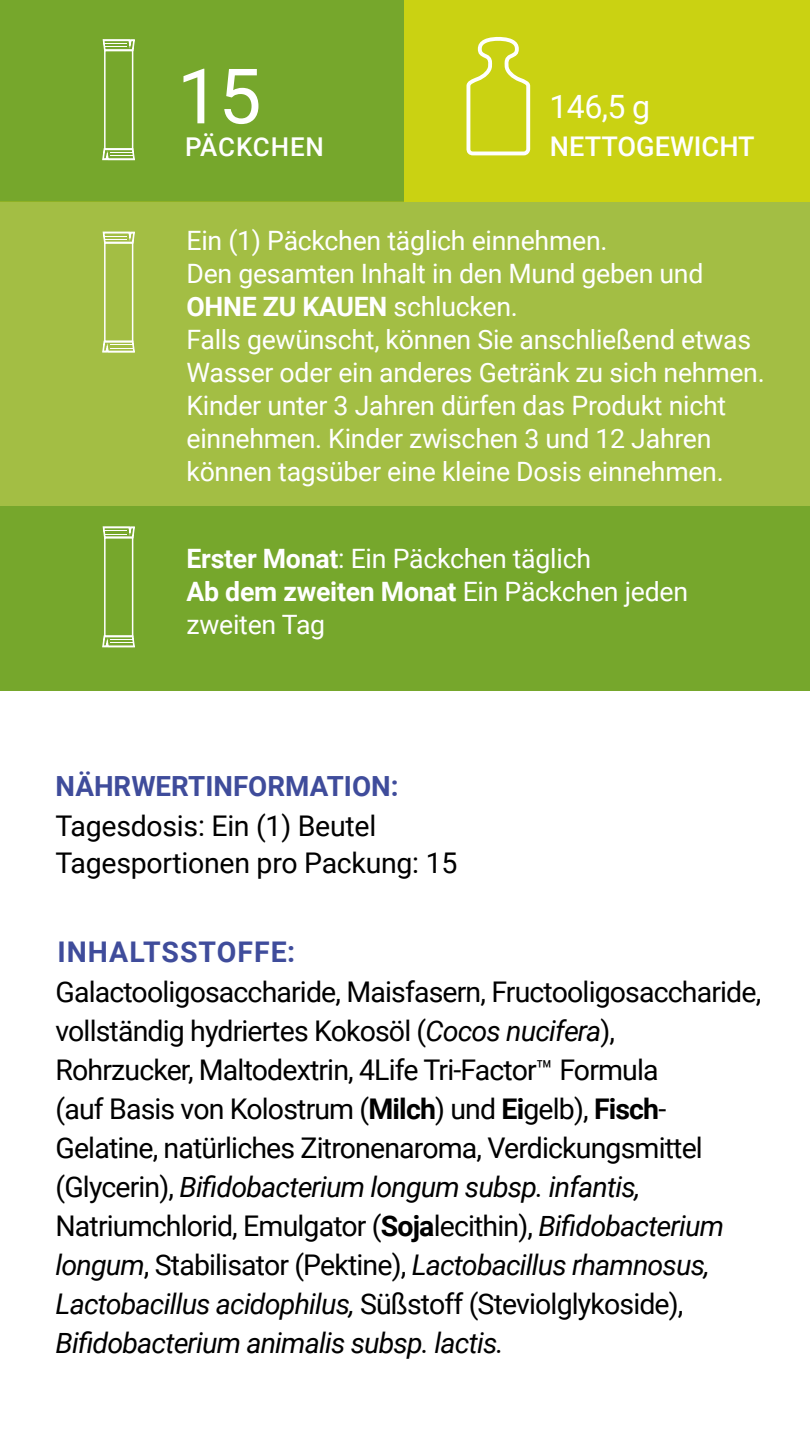
<style>
.page{position:relative;width:810px;height:1440px;background:#fff}
.page>*{position:absolute;margin:0;border:0;box-sizing:border-box;transform-origin:0 0}
.t1{font:76.43px "Roboto";color:#fff}
.t2{font:32.1px "Roboto";color:#fff}
.t3{font:28.5px/39px "Roboto";letter-spacing:-.03em;color:#000}
.t4{font:28.5px/37.5px "Roboto";letter-spacing:-.01em;color:#000}
.t5{font:700 28.5px "Roboto";letter-spacing:.035em;color:#3f4c9b}
.t6{font:700 27.75px "Roboto";color:#3f4c9b}
.t7{font:500 27.15px "Roboto";color:#fff}
.t8{font:26.7px/33px "Roboto";letter-spacing:-.01em;color:#fff}
.t9{font:500 25.95px "Roboto";letter-spacing:.035em;color:#fff}
.s1{font-weight:700}
.s2{font-style:italic}
.s3{font-size:27.67px}
</style>
<div class="page">
<div style="left:0;top:0;width:404px;height:201px;background:#76a72c"></div>
<div style="left:0;top:201px;width:810px;height:307px;background:#a3be44"></div>
<div style="left:0;top:506px;width:810px;height:184px;background:#76a72c"></div>
<div style="left:404px;top:0;width:406px;height:201px;background:#cad212"></div>
<svg style="left:466px;top:36px;width:65px;height:120px"></svg>
<div style="left:104px;top:50px;width:29px;height:100px;border:2px solid #fff"></div>
<div style="left:104px;top:242px;width:29px;height:100px;border:2px solid #fff"></div>
<div style="left:104px;top:537px;width:29px;height:100px;border:2px solid #fff"></div>
<svg style="left:102px;top:39px;width:33px;height:13px"></svg>
<svg style="left:102px;top:231px;width:33px;height:13px"></svg>
<svg style="left:102px;top:526px;width:33px;height:13px"></svg>
<svg style="left:102px;top:148px;width:33px;height:12px"></svg>
<svg style="left:102px;top:340px;width:33px;height:13px"></svg>
<svg style="left:102px;top:635px;width:33px;height:13px"></svg>
<h1 class="t1" style="left:177px;top:43px;width:86px">15</h1>
<p class="t9" style="left:185px;top:128px;width:140px">PÄCKCHEN</p>
<p class="t2" style="left:550px;top:84px;width:102px">146,5 g</p>
<p class="t7" style="left:550px;top:127px;width:206px">NETTOGEWICHT</p>
<p class="t8" style="left:186px;top:223px;width:580px">Ein (1) Päckchen täglich einnehmen.<br>Den gesamten Inhalt in den Mund geben und <span class="s1">OHNE ZU KAUEN</span> schlucken.<br>Falls gewünscht, können Sie anschließend etwas Wasser oder ein anderes Getränk zu sich nehmen.<br>Kinder unter 3 Jahren dürfen das Produkt nicht einnehmen. Kinder zwischen 3 und 12 Jahren können tagsüber eine kleine Dosis einnehmen.</p>
<p class="t8" style="left:186px;top:541px;width:503px"><span class="s1">Erster Monat</span>: Ein Päckchen täglich<br><span class="s1">Ab dem zweiten Monat</span> Ein Päckchen jeden zweiten Tag</p>
<p class="t6" style="left:56px;top:767px;width:345px">NÄHRWERTINFORMATION:</p>
<p class="t4" style="left:56px;top:806px;width:403px">Tagesdosis: Ein (1) Beutel<br>Tagesportionen pro Packung: 15</p>
<p class="t5" style="left:58px;top:932px;width:239px">INHALTSSTOFFE:</p>
<p class="t3" style="left:56px;top:972px;width:707px">Galactooligosaccharide, Maisfasern, Fructooligosaccharide, vollständig hydriertes Kokosöl (<span class="s2">Cocos nucifera</span>),<br>Rohrzucker, Maltodextrin, 4Life Tri-Factor<span class="s3">™</span> Formula<br>(auf Basis von Kolostrum (<span class="s1">Milch</span>) und <span class="s1">Ei</span>gelb), <span class="s1">Fisch</span>-Gelatine, natürliches Zitronenaroma, Verdickungsmittel (Glycerin), <span class="s2">Bifidobacterium longum subsp. infantis, </span>Natriumchlorid, Emulgator (<span class="s1">Soja</span>lecithin), <span class="s2">Bifidobacterium longum</span>, Stabilisator (Pektine), <span class="s2">Lactobacillus rhamnosus, Lactobacillus acidophilus,</span> Süßstoff (Steviolglykoside), <span class="s2">Bifidobacterium animalis subsp. lactis.</span></p>
</div>
